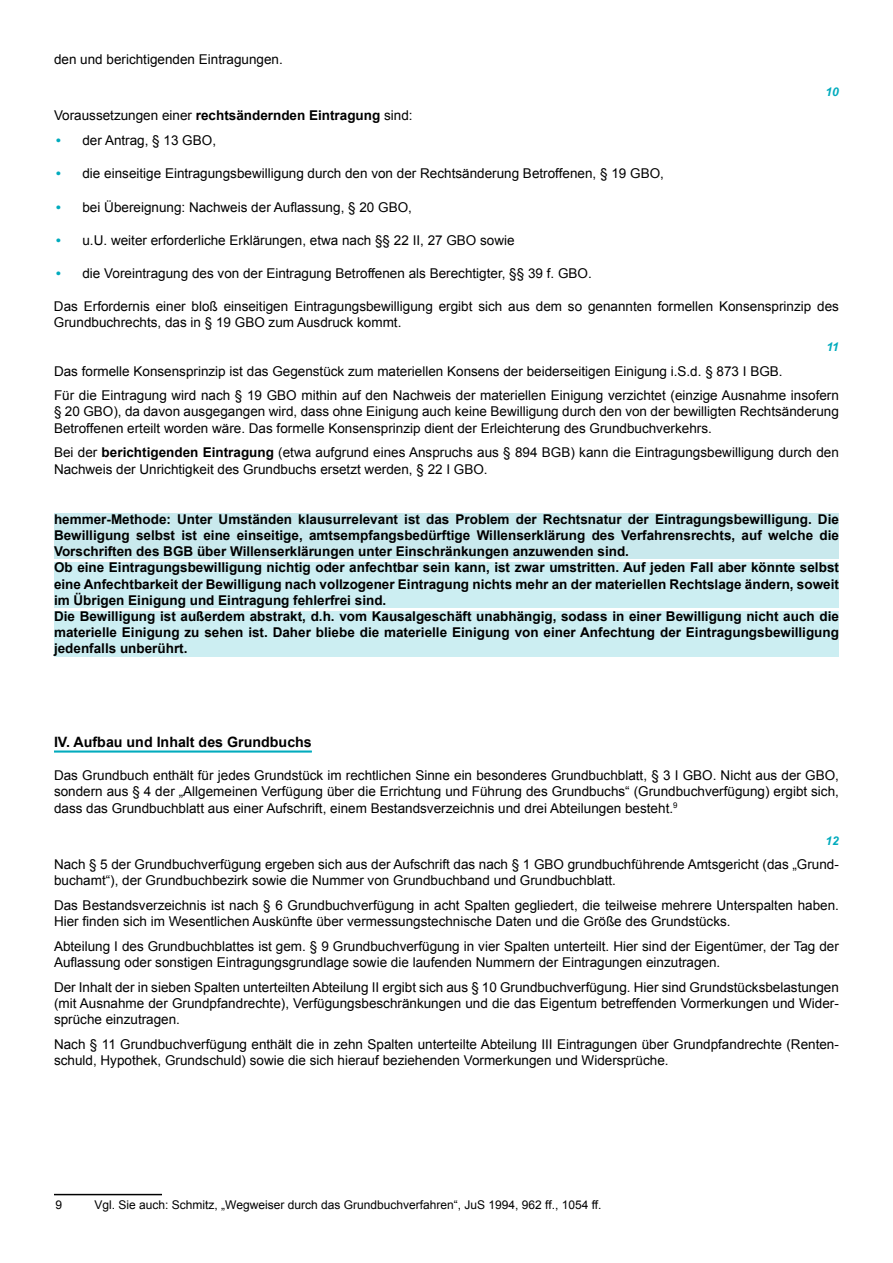
<style>
.page{position:relative;width:893px;height:1263px;background:#fff}
.page>*{position:absolute;margin:0;border:0;box-sizing:border-box;transform-origin:0 0}
.t1{font:700 14.25px "Arial";color:#000}
.t2{font:13.5px/16.2px "Arial";color:#000}
.t3{font:700 13.5px/16.2px "Arial";color:#000}
.t4{font:12px "Arial";color:#000}
.t5{font:italic 700 12px "Arial";color:#00abbd}
.s1{font-weight:700}
.s2{font-weight:700;font-style:italic;color:#00abbd}
</style>
<div class="page">
<div style="left:54px;top:514px;width:785px;height:45px;background:#c9e9ed"></div>
<div style="left:54px;top:562px;width:785px;height:46px;background:#cceef2"></div>
<div style="left:54px;top:611px;width:785px;height:45px;background:#cceef2"></div>
<hr style="left:54px;top:751px;width:258px;height:1px;background:#00abbd">
<hr style="left:54px;top:752px;width:258px;height:1px;background:#00abbd">
<hr style="left:54px;top:1194px;width:108px;height:1px;background:#000">
<p class="t2" style="left:54px;top:51px;width:230px">den und berichtigenden Eintragungen.</p>
<p class="t5" style="left:826px;top:84px;width:15px">10</p>
<p class="t2" style="left:54px;top:108px;width:360px">Voraussetzungen einer <span class="s1">rechtsändernden Eintragung</span> sind:</p>
<p class="t2" style="left:55px;top:132px;width:162px"><span class="s2">•</span> der Antrag, § 13 GBO,</p>
<p class="t2" style="left:55px;top:166px;width:610px"><span class="s2">•</span> die einseitige Eintragungsbewilligung durch den von der Rechtsänderung Betroffenen, § 19 GBO,</p>
<p class="t2" style="left:55px;top:199px;width:358px"><span class="s2">•</span> bei Übereignung: Nachweis der Auflassung, § 20 GBO,</p>
<p class="t2" style="left:55px;top:232px;width:461px"><span class="s2">•</span> u.U. weiter erforderliche Erklärungen, etwa nach §§ 22 II, 27 GBO sowie</p>
<p class="t2" style="left:55px;top:265px;width:538px"><span class="s2">•</span> die Voreintragung des von der Eintragung Betroffenen als Berechtigter, §§ 39 f. GBO.</p>
<p class="t2" style="left:54px;top:298px;width:786px">Das Erfordernis einer bloß einseitigen Eintragungsbewilligung ergibt sich aus dem so genannten formellen Konsensprinzip des<br>Grundbuchrechts, das in § 19 GBO zum Ausdruck kommt.</p>
<p class="t5" style="left:826px;top:339px;width:14px">11</p>
<p class="t2" style="left:54px;top:359px;width:786px;line-height:24.8px">Das formelle Konsensprinzip ist das Gegenstück zum materiellen Konsens der beiderseitigen Einigung i.S.d. § 873 I BGB.<br>Für die Eintragung wird nach § 19 GBO mithin auf den Nachweis der materiellen Einigung verzichtet (einzige Ausnahme insofern</p>
<p class="t2" style="left:54px;top:404px;width:786px">§ 20 GBO), da davon ausgegangen wird, dass ohne Einigung auch keine Bewilligung durch den von der bewilligten Rechtsänderung<br>Betroffenen erteilt worden wäre. Das formelle Konsensprinzip dient der Erleichterung des Grundbuchverkehrs.</p>
<p class="t2" style="left:54px;top:445px;width:786px">Bei der <span class="s1">berichtigenden Eintragung</span> (etwa aufgrund eines Anspruchs aus § 894 BGB) kann die Eintragungsbewilligung durch den<br>Nachweis der Unrichtigkeit des Grundbuchs ersetzt werden, § 22 I GBO.</p>
<p class="t3" style="left:54px;top:511px;width:786px">hemmer-Methode: Unter Umständen klausurrelevant ist das Problem der Rechtsnatur der Eintragungsbewilligung. Die Bewilligung selbst ist eine einseitige, amtsempfangsbedürftige Willenserklärung des Verfahrensrechts, auf welche die Vorschriften des BGB über Willenserklärungen unter Einschränkungen anzuwenden sind.<br>Ob eine Eintragungsbewilligung nichtig oder anfechtbar sein kann, ist zwar umstritten. Auf jeden Fall aber könnte selbst eine Anfechtbarkeit der Bewilligung nach vollzogener Eintragung nichts mehr an der materiellen Rechtslage ändern, soweit im Übrigen Einigung und Eintragung fehlerfrei sind.<br>Die Bewilligung ist außerdem abstrakt, d.h. vom Kausalgeschäft unabhängig, sodass in einer Bewilligung nicht auch die materielle Einigung zu sehen ist. Daher bliebe die materielle Einigung von einer Anfechtung der Eintragungsbewilligung jedenfalls unberührt.</p>
<p class="t1" style="left:54px;top:732px;width:259px">IV. Aufbau und Inhalt des Grundbuchs</p>
<p class="t2" style="left:54px;top:767px;width:786px;text-align:justify">Das Grundbuch enthält für jedes Grundstück im rechtlichen Sinne ein besonderes Grundbuchblatt, § 3 I GBO. Nicht aus der GBO, sondern aus § 4 der „Allgemeinen Verfügung über die Errichtung und Führung des Grundbuchs“ (Grundbuchverfügung) ergibt sich, dass das Grundbuchblatt aus einer Aufschrift, einem Bestandsverzeichnis und drei Abteilungen besteht.<sup>9</sup></p>
<p class="t5" style="left:826px;top:832px;width:15px">12</p>
<p class="t2" style="left:54px;top:856px;width:786px">Nach § 5 der Grundbuchverfügung ergeben sich aus der Aufschrift das nach § 1 GBO grundbuchführende Amtsgericht (das „Grund&shy;buchamt“), der Grundbuchbezirk sowie die Nummer von Grundbuchband und Grundbuchblatt.</p>
<p class="t2" style="left:54px;top:897px;width:786px">Das Bestandsverzeichnis ist nach § 6 Grundbuchverfügung in acht Spalten gegliedert, die teilweise mehrere Unterspalten haben.<br>Hier finden sich im Wesentlichen Auskünfte über vermessungstechnische Daten und die Größe des Grundstücks.</p>
<p class="t2" style="left:54px;top:938px;width:786px">Abteilung I des Grundbuchblattes ist gem. § 9 Grundbuchverfügung in vier Spalten unterteilt. Hier sind der Eigentümer, der Tag der<br>Auflassung oder sonstigen Eintragungsgrundlage sowie die laufenden Nummern der Eintragungen einzutragen.</p>
<p class="t2" style="left:54px;top:979px;width:786px;text-align:justify">Der Inhalt der in sieben Spalten unterteilten Abteilung II ergibt sich aus § 10 Grundbuchverfügung. Hier sind Grundstücksbelastungen (mit Ausnahme der Grundpfandrechte), Verfügungsbeschränkungen und die das Eigentum betreffenden Vormerkungen und Wider&shy;sprüche einzutragen.</p>
<p class="t2" style="left:54px;top:1036px;width:786px">Nach § 11 Grundbuchverfügung enthält die in zehn Spalten unterteilte Abteilung III Eintragungen über Grundpfandrechte (Renten&shy;schuld, Hypothek, Grundschuld) sowie die sich hierauf beziehenden Vormerkungen und Widersprüche.</p>
<p class="t4" style="left:56px;top:1197px;width:8px">9</p>
<p class="t4" style="left:94px;top:1197px;width:508px">Vgl. Sie auch: Schmitz, „Wegweiser durch das Grundbuchverfahren“, JuS 1994, 962 ff., 1054 ff.</p>
</div>
